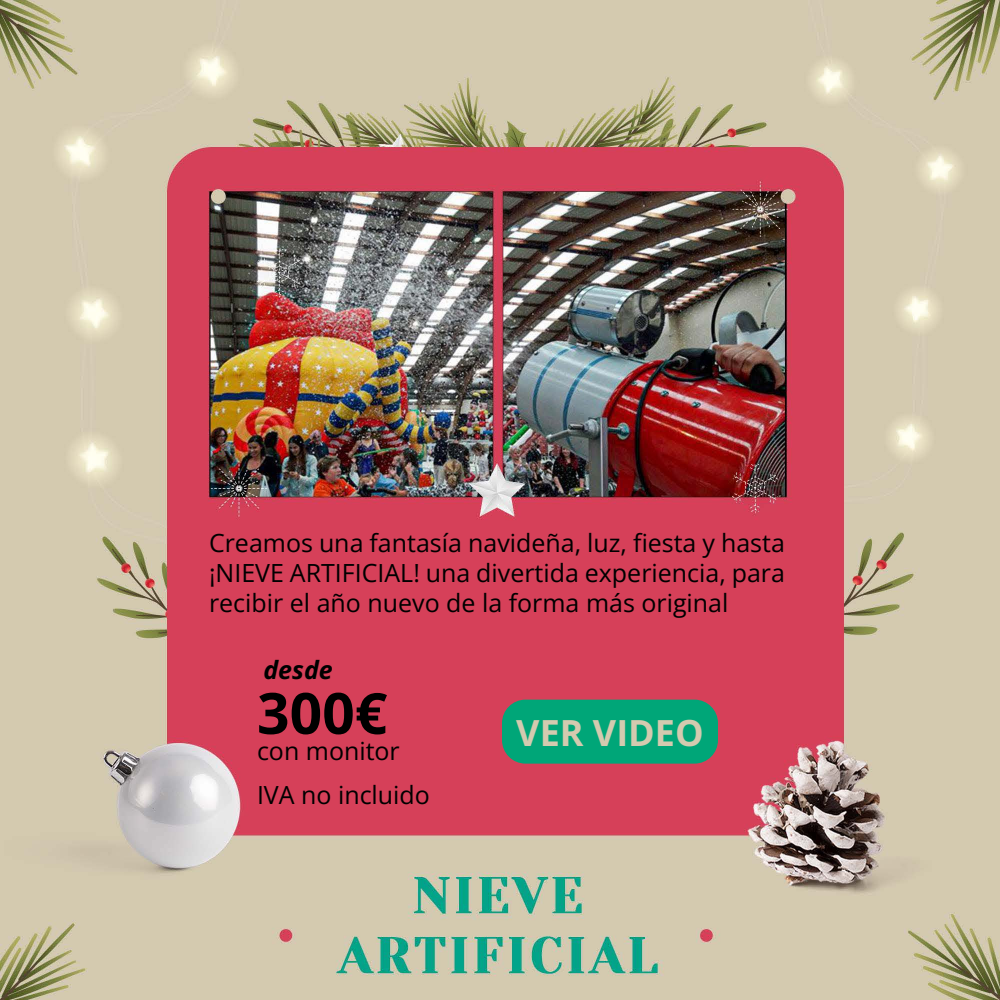
<style>
.page{position:relative;width:1000px;height:1000px;background:#fff}
.page>*{position:absolute;margin:0;border:0;box-sizing:border-box;transform-origin:0 0}
.t1{font:700 57px "Open Sans";color:#000}
.t2{font:700 36px "Open Sans";color:#d4caaf}
.t3{font:25px/30px "Open Sans";color:#000;text-align:justify}
.t4{font:italic 700 25px "Open Sans";color:#000}
</style>
<div class="page">
<img style="left:0;top:0;width:1000px;height:1000px">
<div style="left:502px;top:700px;width:216px;height:64px;background:#00a678;border-radius:24px"></div>
<p class="t3" style="left:209px;top:527px;width:578px">Creamos una fantasía navideña, luz, fiesta y hasta ¡NIEVE ARTIFICIAL! una divertida experiencia, para recibir el año nuevo de la forma más original</p>
<p class="t4" style="left:263px;top:653px;width:71px">desde</p>
<h1 class="t1" style="left:257px;top:674px;width:132px">300€</h1>
<p class="t3" style="left:257px;top:728px;width:174px;line-height:44.5px">con monitor<br>IVA no incluido</p>
<h2 class="t2" style="left:516px;top:708px;width:189px">VER VIDEO</h2>
</div>
